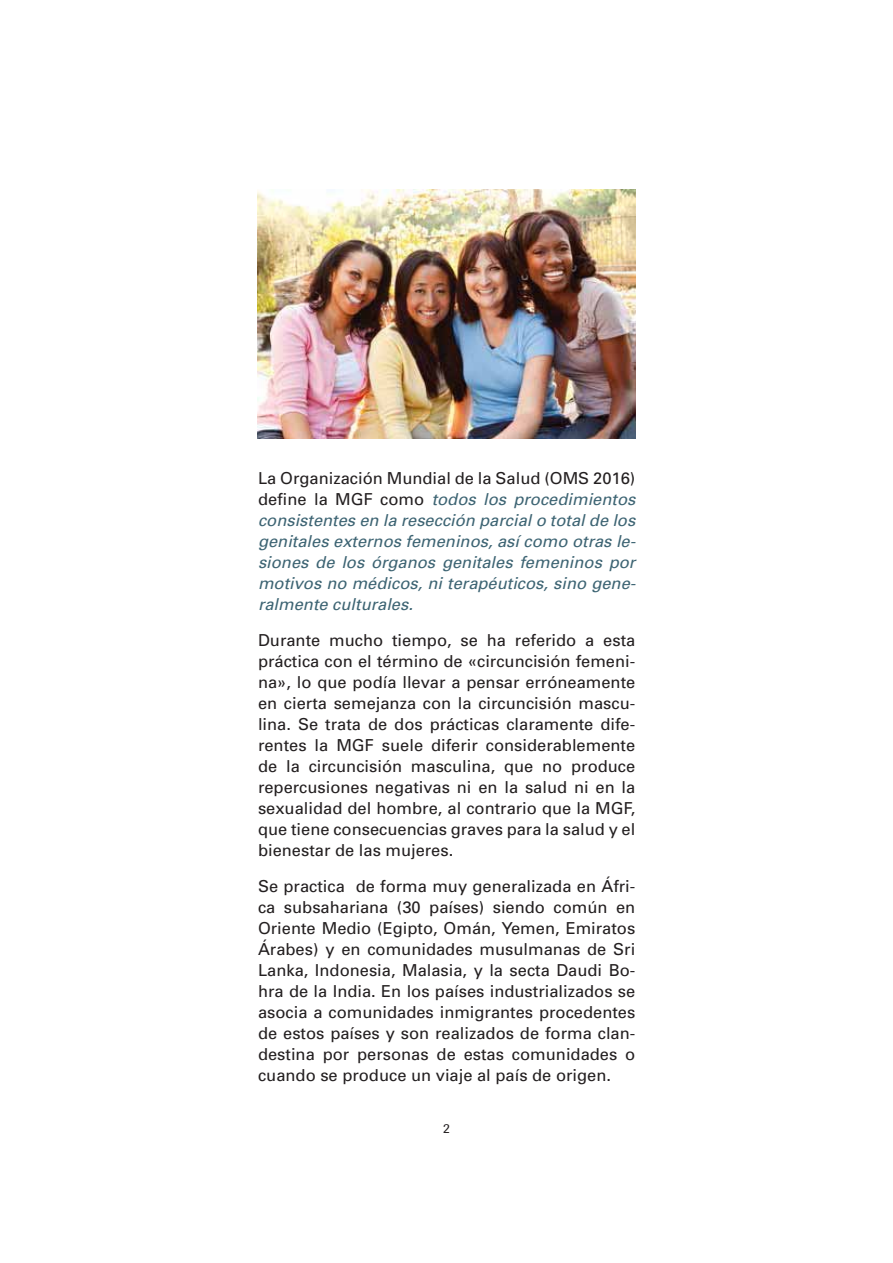
<style>
.page{position:relative;width:893px;height:1263px;background:#fff}
.page>*{position:absolute;margin:0;border:0;box-sizing:border-box;transform-origin:0 0}
.t1{font:16.5px/21px "Univers";color:#231f20;text-align:justify}
.t2{font:italic 16.5px/21px "Univers";color:#3d6473;text-align:justify}
.t3{font:13.5px "Imago";color:#231f20}
.s1{font-style:normal;color:#231f20}
</style>
<div class="page">
<img style="left:257px;top:189px;width:378px;height:249px">
<p class="t2" style="left:258px;top:469px;width:379px"><span class="s1">La Organización Mundial de la Salud (OMS 2016) define la MGF como</span> todos los procedimientos consistentes en la resección parcial o total de los genitales externos femeninos, así como otras le&shy;siones de los órganos genitales femeninos por motivos no médicos, ni terapéuticos, sino gene&shy;ralmente culturales.</p>
<p class="t1" style="left:258px;top:631px;width:379px">Durante mucho tiempo, se ha referido a esta práctica con el término de «circuncisión femeni&shy;na», lo que podía llevar a pensar erróneamente en cierta semejanza con la circuncisión mascu&shy;lina. Se trata de dos prácticas claramente dife&shy;rentes la MGF suele diferir considerablemente de la circuncisión masculina, que no produce repercusiones negativas ni en la salud ni en la sexualidad del hombre, al contrario que la MGF, que tiene consecuencias graves para la salud y el bienestar de las mujeres.</p>
<p class="t1" style="left:258px;top:877px;width:379px">Se practica de forma muy generalizada en Áfri&shy;ca subsahariana (30 países) siendo común en Oriente Medio (Egipto, Omán, Yemen, Emiratos Árabes) y en comunidades musulmanas de Sri Lanka, Indonesia, Malasia, y la secta Daudi Bo&shy;hra de la India. En los países industrializados se asocia a comunidades inmigrantes procedentes de estos países y son realizados de forma clan&shy;destina por personas de estas comunidades o cuando se produce un viaje al país de origen.</p>
<p class="t3" style="left:443px;top:1124px;width:8px">2</p>
</div>
